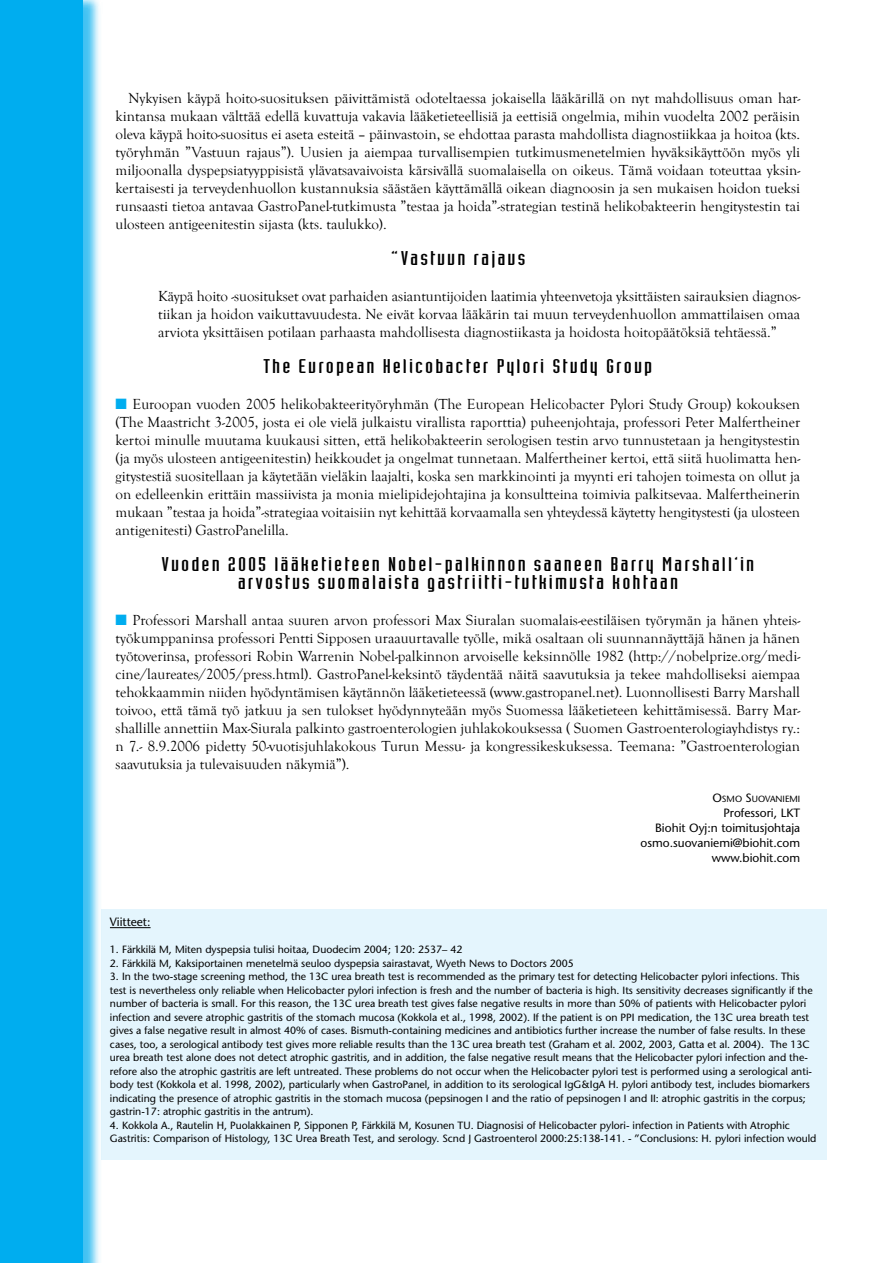
<style>
.page{position:relative;width:893px;height:1263px;background:#fff}
.page>*{position:absolute;margin:0;border:0;box-sizing:border-box;transform-origin:0 0}
.t1{font:19.5px/18px "Industria Solid";letter-spacing:.075em;color:#000;text-align:center;scale:1.4 1}
.t2{font:15px/18px "Goudy Old Style T";color:#000;text-align:justify}
.t3{font:12px/15px "Stone Sans";color:#000;text-align:right}
.t4{font:10.5px/13.5px "Stone Sans";color:#000}
.t5{font:9px "Stone Sans";color:#000}
.s1{color:#00adef}
.s2{font-size:12px}
</style>
<div class="page">
<div style="left:101px;top:909px;width:726px;height:251px;background:#e4f5fd"></div>
<hr style="left:110px;top:927px;width:41px;height:1px;background:#000">
<div style="left:0;top:0;width:103px;height:1263px;background:#00adef;opacity:.75"></div>
<div style="left:0;top:0;width:83px;height:1263px;background:#00adef"></div>
<p class="t2" style="left:116px;top:89px;width:686px;text-indent:13px">Nykyisen käypä hoito-suosituksen päivittämistä odoteltaessa jokaisella lääkärillä on nyt mahdollisuus oman har&shy;kintansa mukaan välttää edellä kuvattuja vakavia lääketieteellisiä ja eettisiä ongelmia, mihin vuodelta 2002 peräisin oleva käypä hoito-suositus ei aseta esteitä – päinvastoin, se ehdottaa parasta mahdollista diagnostiikkaa ja hoitoa (kts. työryhmän ”Vastuun rajaus”). Uusien ja aiempaa turvallisempien tutkimusmenetelmien hyväksikäyttöön myös yli miljoonalla dyspepsiatyyppisistä ylävatsavaivoista kärsivällä suomalaisella on oikeus. Tämä voidaan toteuttaa yksin&shy;kertaisesti ja terveydenhuollon kustannuksia säästäen käyttämällä oikean diagnoosin ja sen mukaisen hoidon tueksi runsaasti tietoa antavaa GastroPanel-tutkimusta ”testaa ja hoida”-strategian testinä helikobakteerin hengitystestin tai ulosteen antigeenitestin sijasta (kts. taulukko).</p>
<h1 class="t1" style="left:391px;top:249px;width:98px">”Vastuun rajaus</h1>
<p class="t2" style="left:158px;top:287px;width:644px">Käypä hoito -suositukset ovat parhaiden asiantuntijoiden laatimia yhteenvetoja yksittäisten sairauksien diagnos&shy;tiikan ja hoidon vaikuttavuudesta. Ne eivät korvaa lääkärin tai muun terveydenhuollon ammattilaisen omaa arviota yksittäisen potilaan parhaasta mahdollisesta diagnostiikasta ja hoidosta hoitopäätöksiä tehtäessä.”</p>
<h1 class="t1" style="left:264px;top:357px;width:279px">The European Helicobacter Pylori Study Group</h1>
<p class="t2" style="left:116px;top:395px;width:686px"><span class="s1">■</span> Euroopan vuoden 2005 helikobakteerityöryhmän (The European Helicobacter Pylori Study Group) kokouksen (The Maastricht 3-2005, josta ei ole vielä julkaistu virallista raporttia) puheenjohtaja, professori Peter Malfertheiner kertoi minulle muutama kuukausi sitten, että helikobakteerin serologisen testin arvo tunnustetaan ja hengitystestin (ja myös ulosteen antigeenitestin) heikkoudet ja ongelmat tunnetaan. Malfertheiner kertoi, että siitä huolimatta hen&shy;gitystestiä suositellaan ja käytetään vieläkin laajalti, koska sen markkinointi ja myynti eri tahojen toimesta on ollut ja on edelleenkin erittäin massiivista ja monia mielipidejohtajina ja konsultteina toimivia palkitsevaa. Malfertheinerin mukaan ”testaa ja hoida”-strategiaa voitaisiin nyt kehittää korvaamalla sen yhteydessä käytetty hengitystesti (ja ulosteen antigenitesti) GastroPanelilla.</p>
<h1 class="t1" style="left:162px;top:555px;width:425px">Vuoden 2005 lääketieteen Nobel-palkinnon saaneen Barry Marshall’in arvostus suomalaista gastriitti-tutkimusta kohtaan</h1>
<p class="t2" style="left:116px;top:611px;width:686px"><span class="s1">■</span> Professori Marshall antaa suuren arvon professori Max Siuralan suomalais-eestiläisen työrymän ja hänen yhteis&shy;työkumppaninsa professori Pentti Sipposen uraauurtavalle työlle, mikä osaltaan oli suunnannäyttäjä hänen ja hänen työtoverinsa, professori Robin Warrenin Nobel-palkinnon arvoiselle keksinnölle 1982 (http://nobelprize.org/medi&shy;cine/laureates/2005/press.html). GastroPanel-keksintö täydentää näitä saavutuksia ja tekee mahdolliseksi aiempaa tehokkaammin niiden hyödyntämisen käytännön lääketieteessä (www.gastropanel.net). Luonnollisesti Barry Marshall toivoo, että tämä työ jatkuu ja sen tulokset hyödynnyteään myös Suomessa lääketieteen kehittämisessä. Barry Mar&shy;shallille annettiin Max-Siurala palkinto gastroenterologien juhlakokouksessa ( Suomen Gastroenterologiayhdistys ry.: n 7.- 8.9.2006 pidetty 50-vuotisjuhlakokous Turun Messu- ja kongressikeskuksessa. Teemana: ”Gastroenterologian saavutuksia ja tulevaisuuden näkymiä”).</p>
<p class="t5" style="left:712px;top:794px;width:89px"><span class="s2">O</span>smo <span class="s2">S</span>uovaniemi</p>
<p class="t3" style="left:641px;top:805px;width:161px">Professori, LKT<br>Biohit Oyj:n toimitusjohtaja osmo.suovaniemi@biohit.com www.biohit.com</p>
<p class="t3" style="left:110px;top:915px;width:42px">Viitteet:</p>
<p class="t4" style="left:110px;top:943px;width:354px">1. Färkkilä M, Miten dyspepsia tulisi hoitaa, Duodecim 2004; 120: 2537– 42</p>
<p class="t4" style="left:110px;top:956px;width:465px">2. Färkkilä M, Kaksiportainen menetelmä seuloo dyspepsia sairastavat, Wyeth News to Doctors 2005</p>
<p class="t4" style="left:110px;top:970px;width:704px">3. In the two-stage screening method, the 13C urea breath test is recommended as the primary test for detecting Helicobacter pylori infections. This test is nevertheless only reliable when Helicobacter pylori infection is fresh and the number of bacteria is high. Its sensitivity decreases significantly if the number of bacteria is small. For this reason, the 13C urea breath test gives false negative results in more than 50% of patients with Helicobacter pylori infection and severe atrophic gastritis of the stomach mucosa (Kokkola et al., 1998, 2002). If the patient is on PPI medication, the 13C urea breath test gives a false negative result in almost 40% of cases. Bismuth-containing medicines and antibiotics further increase the number of false results. In these cases, too, a serological antibody test gives more reliable results than the 13C urea breath test (Graham et al. 2002, 2003, Gatta et al. 2004). The 13C urea breath test alone does not detect atrophic gastritis, and in addition, the false negative result means that the Helicobacter pylori infection and the&shy;refore also the atrophic gastritis are left untreated. These problems do not occur when the Helicobacter pylori test is performed using a serological anti&shy;body test (Kokkola et al. 1998, 2002), particularly when GastroPanel, in addition to its serological IgG&amp;IgA H. pylori antibody test, includes biomarkers indicating the presence of atrophic gastritis in the stomach mucosa (pepsinogen I and the ratio of pepsinogen I and II: atrophic gastritis in the corpus; gastrin-17: atrophic gastritis in the antrum).</p>
<p class="t4" style="left:110px;top:1118px;width:708px">4. Kokkola A., Rautelin H, Puolakkainen P, Sipponen P, Färkkilä M, Kosunen TU. Diagnosisi of Helicobacter pylori- infection in Patients with Atrophic<br>Gastritis: Comparison of Histology, 13C Urea Breath Test, and serology. Scnd J Gastroenterol 2000:25:138-141. - ”Conclusions: H. pylori infection would</p>
</div>
